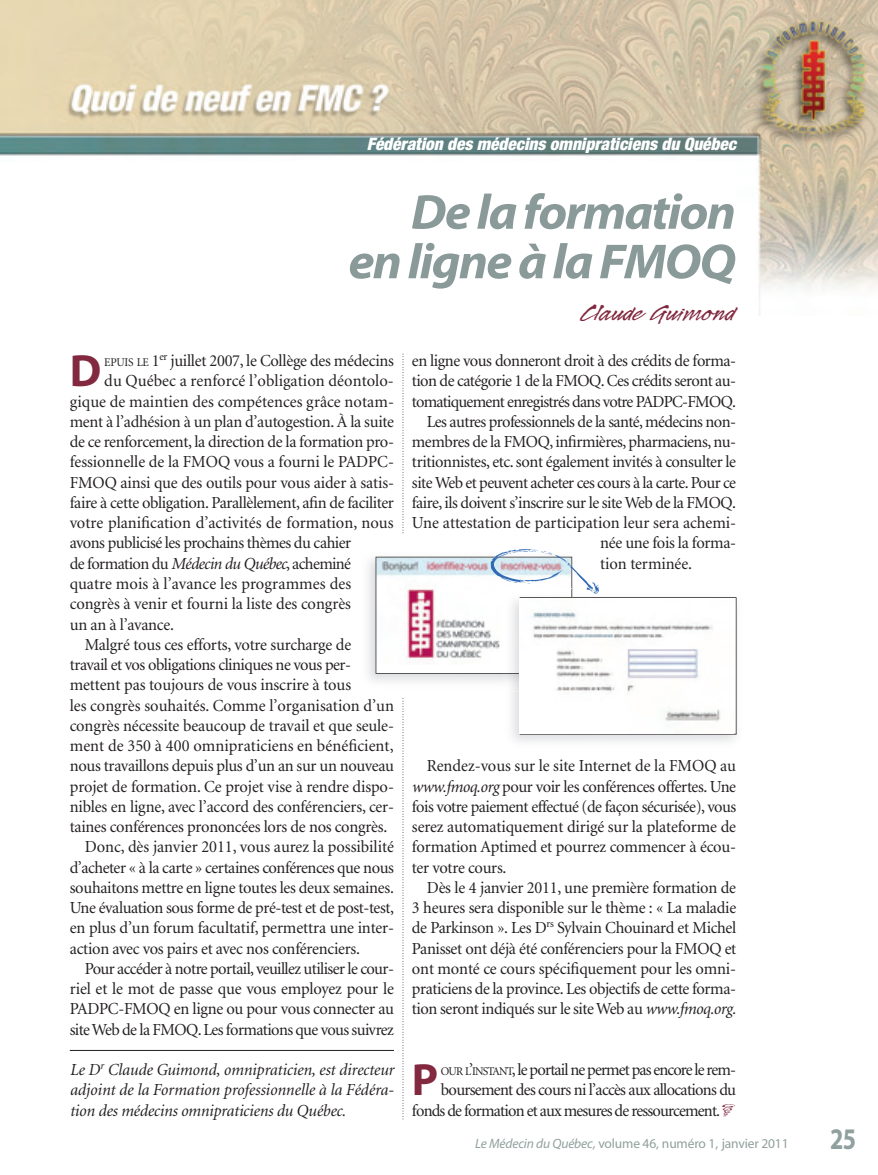
<style>
.page{position:relative;width:878px;height:1175px;background:#fff}
.page>*{position:absolute;margin:0;border:0;box-sizing:border-box;transform-origin:0 0}
.t1{font:italic 700 49.5px/49.5px "Myriad";letter-spacing:-.035em;color:#8a9a99;text-align:right;scale:1.05 1}
.t2{font:700 45.3px "Myriad";color:#82293f}
.t3{font:700 30px "Myriad";color:#90a09e;scale:.8 1}
.t4{font:26.25px "Legault Std";color:#82293f;scale:1.2 1}
.t5{font:italic 900 condensed 17.25px "Helvetica Neue";color:#fff}
.t6{font:16.8px/20.2px "Minion";letter-spacing:-.02em;color:#231f20;text-align:justify}
.t7{font:16.8px "Minion";color:#231f20}
.t8{font:16.8px "Minion";letter-spacing:.005em;color:#231f20}
.t9{font:italic 16.8px/20.2px "Minion";letter-spacing:-.01em;color:#231f20;text-align:justify}
.t10{font:16.8px "Minion";letter-spacing:-.045em;color:#231f20}
.t11{font:16.8px "Minion";letter-spacing:-.055em;color:#231f20}
.t12{font:16.8px "Minion";letter-spacing:-.05em;color:#231f20}
.t13{font:13.5px "Myriad";letter-spacing:-.01em;color:#90a09e}
.s1{font-size:11.85px}
.s2{font-style:italic}
</style>
<div class="page">
<img style="left:0;top:0;width:878px;height:315px">
<svg style="left:402px;top:354px;width:1px;height:179px"></svg>
<hr style="left:70px;top:1050px;width:324px;height:1px;background:#231f20">
<svg style="left:375px;top:549px;width:361px;height:571px"></svg>
<p class="t5" style="left:367px;top:138px;width:374px">Fédération des médecins omnipraticiens du Québec</p>
<h1 class="t1" style="left:348px;top:191px;width:371px">De la formation en ligne à la FMOQ</h1>
<h3 class="t4" style="left:582px;top:295px;width:130px">Claude Guimond</h3>
<h2 class="t2" style="left:70px;top:354px;width:33px">D</h2>
<p class="t6" style="left:104px;top:352px;width:291px"><span class="s1">EPUIS LE</span> 1<sup>er</sup> juillet 2007, le Collège des médecins</p>
<p class="t8" style="left:104px;top:374px;width:291px">du Québec a renforcé l’obligation déontolo-</p>
<p class="t8" style="left:70px;top:395px;width:326px">gique de maintien des compétences grâce notam-</p>
<p class="t6" style="left:70px;top:413px;width:326px">ment à l’adhésion à un plan d’autogestion. À la suite</p>
<p class="t6" style="left:70px;top:433px;width:326px">de ce renforcement, la direction de la formation pro-</p>
<p class="t6" style="left:70px;top:453px;width:326px">fessionnelle de la FMOQ vous a fourni le PADPC-</p>
<p class="t6" style="left:70px;top:473px;width:326px">FMOQ ainsi que des outils pour vous aider à satis-</p>
<p class="t6" style="left:70px;top:494px;width:326px">faire à cette obligation. Parallèlement, afin de faciliter</p>
<p class="t7" style="left:70px;top:516px;width:325px">votre planification d’activités de formation, nous</p>
<p class="t6" style="left:70px;top:534px;width:283px">avons publicisé les prochains thèmes du cahier</p>
<p class="t6" style="left:70px;top:554px;width:283px">de formation du <span class="s2">Médecin du Québec</span>, acheminé</p>
<p class="t8" style="left:70px;top:577px;width:283px">quatre mois à l’avance les programmes des</p>
<p class="t6" style="left:70px;top:595px;width:283px">congrès à venir et fourni la liste des congrès</p>
<p class="t6" style="left:70px;top:615px;width:106px">un an à l’avance.</p>
<p class="t6" style="left:85px;top:635px;width:268px">Malgré tous ces efforts, votre surcharge de</p>
<p class="t6" style="left:70px;top:656px;width:283px">travail et vos obligations cliniques ne vous per-</p>
<p class="t6" style="left:70px;top:676px;width:283px">mettent pas toujours de vous inscrire à tous</p>
<p class="t7" style="left:70px;top:698px;width:326px">les congrès souhaités. Comme l’organisation d’un</p>
<p class="t6" style="left:70px;top:716px;width:326px">congrès nécessite beaucoup de travail et que seule-</p>
<p class="t8" style="left:70px;top:739px;width:325px">ment de 350 à 400 omnipraticiens en bénéficient,</p>
<p class="t6" style="left:70px;top:757px;width:326px">nous travaillons depuis plus d’un an sur un nouveau</p>
<p class="t6" style="left:70px;top:777px;width:326px">projet de formation. Ce projet vise à rendre dispo-</p>
<p class="t6" style="left:70px;top:797px;width:326px">nibles en ligne, avec l’accord des conférenciers, cer-</p>
<p class="t6" style="left:70px;top:818px;width:319px">taines conférences prononcées lors de nos congrès.</p>
<p class="t7" style="left:85px;top:840px;width:311px">Donc, dès janvier 2011, vous aurez la possibilité</p>
<p class="t6" style="left:70px;top:858px;width:326px">d’acheter « à la carte » certaines conférences que nous</p>
<p class="t6" style="left:70px;top:878px;width:325px">souhaitons mettre en ligne toutes les deux semaines.</p>
<p class="t6" style="left:70px;top:899px;width:326px">Une évaluation sous forme de pré-test et de post-test,</p>
<p class="t6" style="left:70px;top:919px;width:326px">en plus d’un forum facultatif, permettra une inter-</p>
<p class="t6" style="left:70px;top:939px;width:292px">action avec vos pairs et avec nos conférenciers.</p>
<p class="t6" style="left:85px;top:959px;width:311px">Pour accéder à notre portail, veuillez utiliser le cour-</p>
<p class="t6" style="left:70px;top:980px;width:325px">riel et le mot de passe que vous employez pour le</p>
<p class="t6" style="left:70px;top:1000px;width:326px">PADPC-FMOQ en ligne ou pour vous connecter au</p>
<p class="t6" style="left:70px;top:1020px;width:326px">site Web de la FMOQ.Les formations que vous suivrez</p>
<p class="t9" style="left:70px;top:1061px;width:326px">Le D<sup>r</sup> Claude Guimond, omnipraticien, est directeur adjoint de la Formation professionnelle à la Fédéra&shy;tion des médecins omnipraticiens du Québec.</p>
<p class="t6" style="left:412px;top:352px;width:326px">en ligne vous donneront droit à des crédits de forma-</p>
<p class="t6" style="left:412px;top:372px;width:326px">tion de catégorie 1 de la FMOQ. Ces crédits seront au-</p>
<p class="t10" style="left:412px;top:395px;width:325px">tomatiquement enregistrés dans votre PADPC-FMOQ.</p>
<p class="t6" style="left:427px;top:413px;width:310px">Les autres professionnels de la santé, médecins non-</p>
<p class="t6" style="left:412px;top:433px;width:326px">membres de la FMOQ, infirmières, pharmaciens, nu-</p>
<p class="t6" style="left:412px;top:453px;width:326px">tritionnistes, etc. sont également invités à consulter le</p>
<p class="t6" style="left:412px;top:473px;width:326px">site Web et peuvent acheter ces cours à la carte. Pour ce</p>
<p class="t6" style="left:412px;top:494px;width:326px">faire, ils doivent s’inscrire sur le site Web de la FMOQ.</p>
<p class="t7" style="left:412px;top:516px;width:326px">Une attestation de participation leur sera achemi-</p>
<p class="t6" style="left:600px;top:534px;width:137px">née une fois la forma-</p>
<p class="t6" style="left:600px;top:554px;width:93px">tion terminée.</p>
<p class="t6" style="left:412px;top:757px;width:326px;text-indent:15px">Rendez-vous sur le site Internet de la FMOQ au <span class="s2">www.fmoq.org</span> pour voir les conférences offertes. Une fois votre paiement effectué (de façon sécurisée), vous serez automatiquement dirigé sur la plateforme de formation Aptimed et pourrez commencer à écou&shy;ter votre cours.</p>
<p class="t6" style="left:412px;top:878px;width:326px;text-indent:15px">Dès le 4 janvier 2011, une première formation de 3 heures sera disponible sur le thème : « La maladie de Parkinson ». Les D<sup>rs</sup> Sylvain Chouinard et Michel Panisset ont déjà été conférenciers pour la FMOQ et ont monté ce cours spécifiquement pour les omni&shy;praticiens de la province. Les objectifs de cette forma&shy;tion seront indiqués sur le site Web au <span class="s2">www.fmoq.org.</span></p>
<h2 class="t2" style="left:412px;top:1063px;width:28px">P</h2>
<p class="t11" style="left:441px;top:1063px;width:297px"><span class="s1">OUR L</span>’<span class="s1">INSTANT</span>, le portail ne permet pas encore le rem-</p>
<p class="t10" style="left:441px;top:1083px;width:297px">boursement des cours ni l’accès aux allocations du</p>
<p class="t12" style="left:412px;top:1103px;width:310px">fonds de formation et aux mesures de ressourcement.</p>
<p class="t13" style="left:475px;top:1138px;width:315px"><span class="s2">Le Médecin du Québec,</span> volume 46, numéro 1, janvier 2011</p>
<h3 class="t3" style="left:830px;top:1127px;width:34px">25</h3>
</div>
